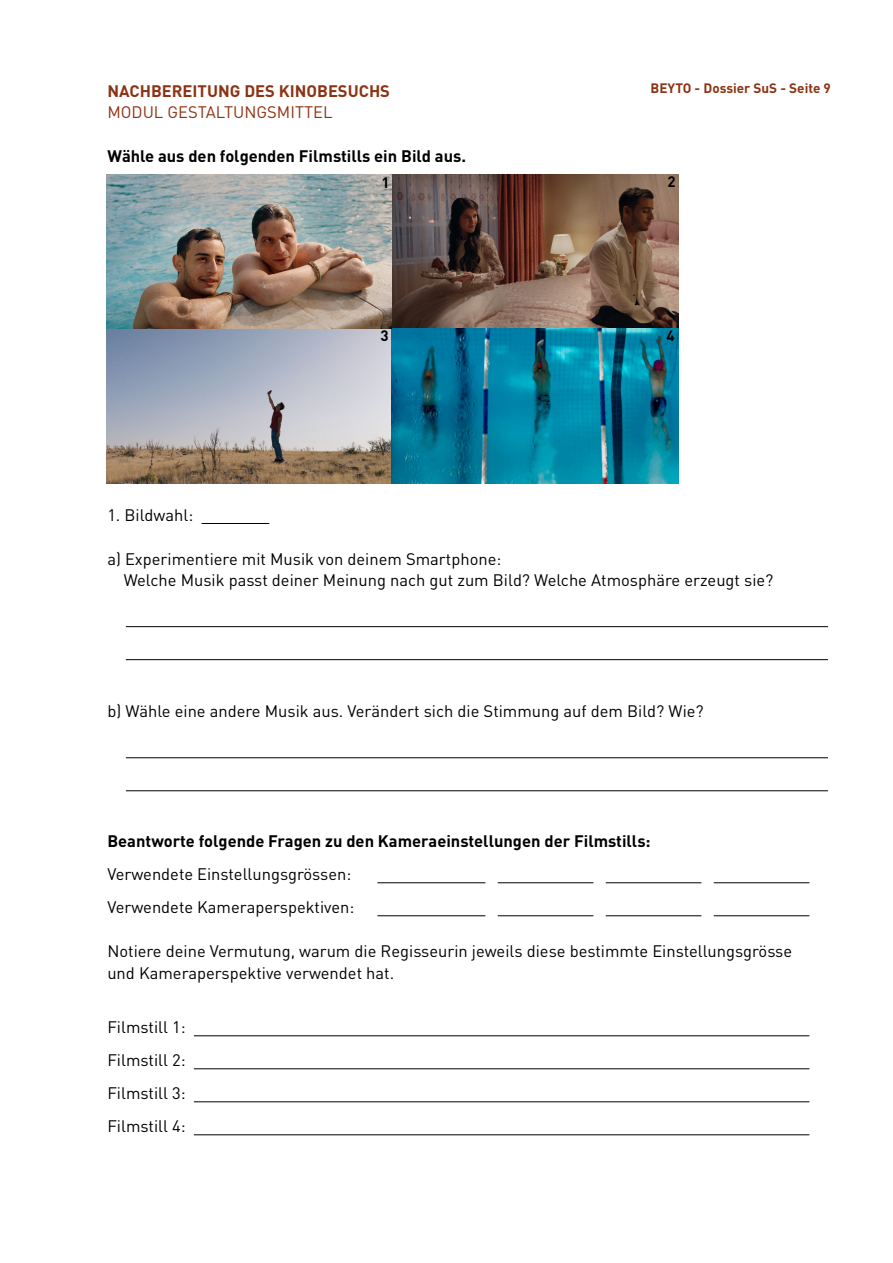
<style>
.page{position:relative;width:893px;height:1263px;background:#fff}
.page>*{position:absolute;margin:0;border:0;box-sizing:border-box;transform-origin:0 0}
.t1{font:16.5px/33px "DIN";color:#000}
.t2{font:700 16.5px "DIN";color:#000}
.t3{font:700 16.5px "DIN";color:#8c3313}
.t4{font:16.5px "DIN";color:#8c3313}
.t5{font:700 15px "DIN";color:#000}
.t6{font:700 13.5px "DIN";color:#8c3313}
</style>
<div class="page">
<hr style="left:202px;top:523px;width:67px;height:1px;background:#000">
<hr style="left:377px;top:882px;width:108px;height:1px;background:#000">
<hr style="left:498px;top:882px;width:95px;height:1px;background:#000">
<hr style="left:606px;top:882px;width:95px;height:1px;background:#000">
<hr style="left:714px;top:882px;width:95px;height:1px;background:#000">
<hr style="left:377px;top:915px;width:108px;height:1px;background:#000">
<hr style="left:498px;top:915px;width:95px;height:1px;background:#000">
<hr style="left:606px;top:915px;width:95px;height:1px;background:#000">
<hr style="left:714px;top:915px;width:95px;height:1px;background:#000">
<hr style="left:194px;top:1035px;width:615px;height:1px;background:#000">
<hr style="left:194px;top:1068px;width:615px;height:1px;background:#000">
<hr style="left:194px;top:1101px;width:615px;height:1px;background:#000">
<hr style="left:194px;top:1134px;width:615px;height:1px;background:#000">
<hr style="left:126px;top:626px;width:702px;height:1px;background:#000">
<hr style="left:126px;top:659px;width:702px;height:1px;background:#000">
<hr style="left:126px;top:757px;width:702px;height:1px;background:#000">
<hr style="left:126px;top:790px;width:702px;height:1px;background:#000">
<img style="left:106px;top:174px;width:572px;height:309px">
<p class="t3" style="left:107px;top:80px;width:284px">NACHBEREITUNG DES KINOBESUCHS</p>
<p class="t4" style="left:107px;top:102px;width:227px">MODUL GESTALTUNGSMITTEL</p>
<p class="t2" style="left:107px;top:145px;width:360px">Wähle aus den folgenden Filmstills ein Bild aus.</p>
<p class="t6" style="left:651px;top:79px;width:182px">BEYTO - Dossier SuS - Seite 9</p>
<p class="t5" style="left:382px;top:172px;width:10px">1</p>
<p class="t5" style="left:668px;top:172px;width:10px">2</p>
<p class="t5" style="left:381px;top:326px;width:10px">3</p>
<p class="t5" style="left:666px;top:326px;width:10px">4</p>
<p class="t1" style="left:107px;top:498px;width:87px">1. Bildwahl:</p>
<p class="t1" style="left:124px;top:547px;width:651px;line-height:21.8px;text-indent:-16px">a) Experimentiere mit Musik von deinem Smartphone:<br>Welche Musik passt deiner Meinung nach gut zum Bild? Welche Atmosphäre erzeugt sie?</p>
<p class="t1" style="left:107px;top:694px;width:598px">b) Wähle eine andere Musik aus. Verändert sich die Stimmung auf dem Bild? Wie?</p>
<p class="t2" style="left:107px;top:831px;width:545px">Beantworte folgende Fragen zu den Kameraeinstellungen der Filmstills:</p>
<p class="t1" style="left:107px;top:858px;width:249px">Verwendete Einstellungsgrössen:<br>Verwendete Kameraperspektiven:</p>
<p class="t1" style="left:107px;top:940px;width:686px;line-height:21.8px">Notiere deine Vermutung, warum die Regisseurin jeweils diese bestimmte Einstellungsgrösse und Kameraperspektive verwendet hat.</p>
<p class="t1" style="left:107px;top:1011px;width:80px;text-align:justify">Filmstill 1:<br>Filmstill 2:<br>Filmstill 3:<br>Filmstill 4:</p>
</div>
